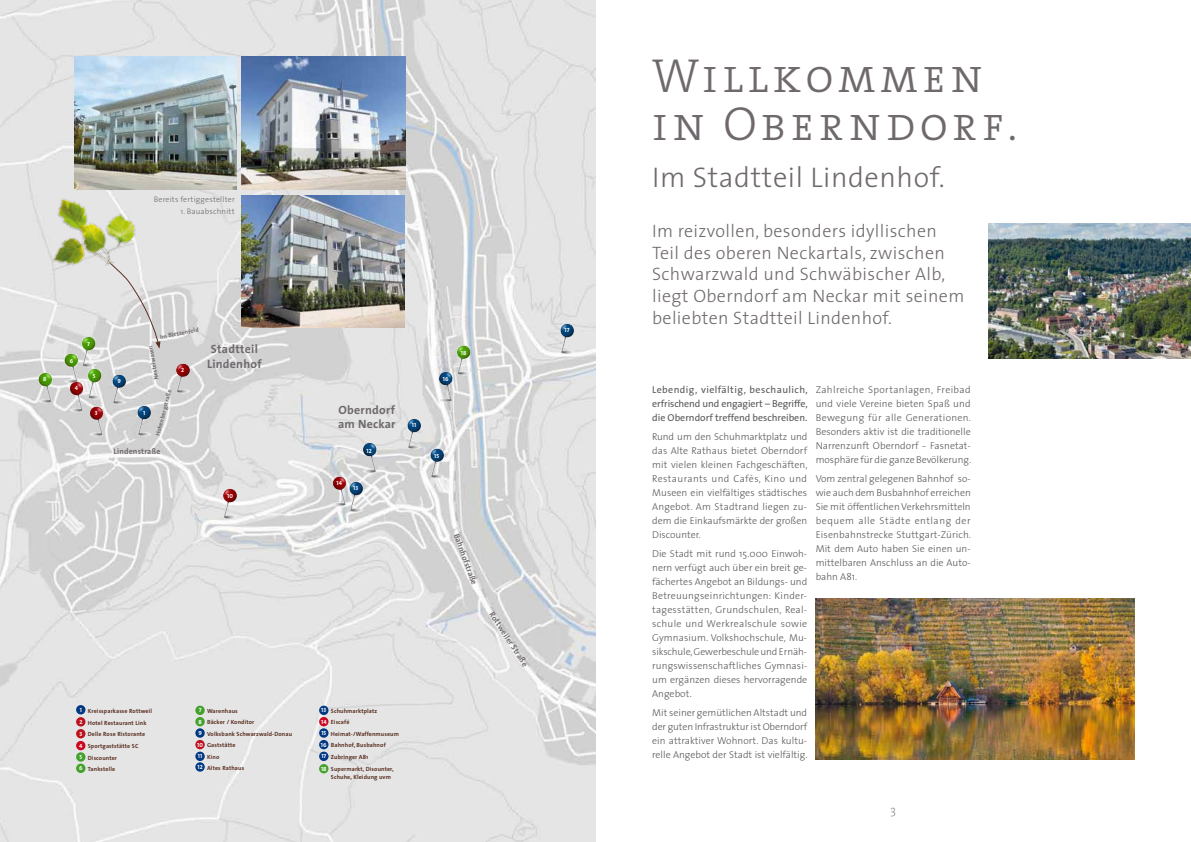
<style>
.page{position:relative;width:1191px;height:842px;background:#fff}
.page>*{position:absolute;margin:0;border:0;box-sizing:border-box;transform-origin:0 0}
.t1{font:48px/48px "The Serif Light Caps";letter-spacing:.08em;color:#6f696e}
.t2{font:300 28.6px "The Sans";letter-spacing:.02em;color:#6f696e}
.t3{font:300 18px/21.6px "The Sans";letter-spacing:.02em;color:#6f696e}
.t4{font:700 12px/14.4px "The Sans";letter-spacing:.02em;color:#6f696e}
.t5{font:300 12px "The Serif";color:#87888a}
.t6{font:300 10px/14px "The Sans";color:#58585a;text-align:justify}
.t7{font:10px/14px "The Sans";color:#58585a;text-align:justify}
.t8{font:700 8px "The Sans";letter-spacing:.02em;color:#6f696e}
.t9{font:300 8px "The Sans";letter-spacing:.02em;color:#6f696e}
.t10{font:700 6px/11.5px "The Sans";letter-spacing:.02em;color:#5b3122}
.t11{font:700 6px "The Sans";color:#6f696e}
.t12{font:6px "The Sans Bold Caps";letter-spacing:.02em;color:#fff}
.s1{font-family:"The Sans Bold Caps";font-weight:400;color:#fff}
</style>
<div class="page">
<img style="left:0;top:0;width:595px;height:842px">
<svg style="left:108px;top:261px;width:52px;height:88px;background:#d9d8d8"></svg>
<img style="left:988px;top:224px;width:203px;height:135px">
<img style="left:169px;top:357px;width:24px;height:40px">
<img style="left:216px;top:482px;width:24px;height:40px">
<img style="left:86px;top:402px;width:25px;height:38px">
<img style="left:130px;top:400px;width:26px;height:39px">
<img style="left:30px;top:367px;width:29px;height:39px">
<img style="left:86px;top:362px;width:23px;height:40px">
<img style="left:57px;top:347px;width:29px;height:40px">
<img style="left:422px;top:442px;width:26px;height:40px">
<img style="left:400px;top:412px;width:26px;height:40px">
<img style="left:815px;top:598px;width:319px;height:161px">
<img style="left:66px;top:376px;width:25px;height:39px">
<img style="left:75px;top:331px;width:28px;height:39px">
<img style="left:105px;top:368px;width:26px;height:40px">
<img style="left:358px;top:437px;width:26px;height:39px">
<img style="left:342px;top:476px;width:26px;height:39px">
<img style="left:329px;top:470px;width:25px;height:40px">
<img style="left:449px;top:339px;width:29px;height:40px">
<img style="left:434px;top:366px;width:26px;height:39px">
<div style="left:76px;top:705px;width:9px;height:9px;background:#003882;border-radius:50%"></div>
<div style="left:76px;top:717px;width:9px;height:9px;background:#bd1220;border-radius:50%"></div>
<div style="left:76px;top:729px;width:9px;height:9px;background:#bd1220;border-radius:50%"></div>
<div style="left:76px;top:741px;width:9px;height:9px;background:#cd071e;border-radius:50%"></div>
<div style="left:76px;top:752px;width:9px;height:10px;background:#44a12b;border-radius:50%"></div>
<div style="left:76px;top:764px;width:9px;height:9px;background:#44a12b;border-radius:50%"></div>
<div style="left:195px;top:706px;width:10px;height:9px;background:#44a12b;border-radius:50%"></div>
<div style="left:195px;top:717px;width:10px;height:9px;background:#44a12b;border-radius:50%"></div>
<svg style="left:195px;top:728px;width:10px;height:10px"></svg>
<div style="left:195px;top:740px;width:10px;height:9px;background:#bd1220;border-radius:50%"></div>
<div style="left:195px;top:752px;width:10px;height:9px;background:#003882;border-radius:50%"></div>
<svg style="left:195px;top:762px;width:10px;height:10px"></svg>
<div style="left:319px;top:706px;width:9px;height:9px;background:#003882;border-radius:50%"></div>
<div style="left:319px;top:717px;width:9px;height:9px;background:#cd071e;border-radius:50%"></div>
<div style="left:319px;top:728px;width:9px;height:10px;background:#003882;border-radius:50%"></div>
<div style="left:319px;top:740px;width:9px;height:9px;background:#003882;border-radius:50%"></div>
<div style="left:319px;top:752px;width:9px;height:9px;background:#003882;border-radius:50%"></div>
<div style="left:319px;top:764px;width:9px;height:9px;background:#44a12b;border-radius:50%"></div>
<img style="left:553px;top:317px;width:26px;height:40px">
<img style="left:22px;top:172px;width:122px;height:121px">
<img style="left:75px;top:57px;width:161px;height:132px">
<img style="left:242px;top:57px;width:163px;height:132px">
<img style="left:242px;top:195px;width:163px;height:132px">
<p class="t9" style="left:154px;top:192px;width:82px">Bereits fertiggestellter</p>
<p class="t9" style="left:181px;top:204px;width:56px">1. Bauabschnitt</p>
<p class="t12" style="left:43px;top:374px;width:5px">8</p>
<p class="t12" style="left:70px;top:355px;width:5px">6</p>
<p class="t12" style="left:75px;top:383px;width:5px">4</p>
<p class="t12" style="left:87px;top:339px;width:4px">7</p>
<p class="t12" style="left:93px;top:371px;width:4px">5</p>
<p class="t12" style="left:95px;top:408px;width:4px">3</p>
<p class="t12" style="left:117px;top:376px;width:5px">9</p>
<p class="t11" style="left:159px;top:332px;width:41px;rotate:-11deg">Im Bletzenfeld</p>
<p class="t11" style="left:151px;top:381px;width:36px;rotate:-100deg">Nestelwasen</p>
<p class="t11" style="left:153px;top:435px;width:49px;rotate:-75deg">Hohenbergstraße</p>
<p class="t12" style="left:143px;top:408px;width:4px">1</p>
<p class="t12" style="left:181px;top:365px;width:4px">2</p>
<p class="t8" style="left:113px;top:445px;width:49px">Lindenstraße</p>
<p class="t4" style="left:207px;top:342px;width:56px;text-align:center">Stadtteil<br>Lindenhof</p>
<p class="t12" style="left:227px;top:491px;width:7px">10</p>
<p class="t10" style="left:79px;top:704px;width:75px"><span class="s1">1</span> Kreissparkasse Rottweil<br><span class="s1">2</span> Hotel Restaurant Link<br><span class="s1">3</span> Delle Rose Ristorante<br><span class="s1">4</span> Sportgaststätte SC<br><span class="s1">5</span> Discounter<br><span class="s1">6</span> Tankstelle</p>
<p class="t10" style="left:197px;top:705px;width:96px"><span class="s1">7</span> Warenhaus<br><span class="s1">8</span> Bäcker / Konditor<br><span class="s1">9</span> Volksbank Schwarzwald-Donau<br><span class="s1">10</span> Gaststätte<br><span class="s1">11</span> Kino</p>
<p class="t10" style="left:197px;top:762px;width:48px"><span class="s1">12</span> Altes Rathaus</p>
<p class="t4" style="left:338px;top:402px;width:59px">Oberndorf am Neckar</p>
<p class="t12" style="left:337px;top:478px;width:7px">14</p>
<p class="t12" style="left:366px;top:446px;width:7px">12</p>
<p class="t12" style="left:353px;top:483px;width:7px">13</p>
<p class="t12" style="left:412px;top:420px;width:6px">11</p>
<p class="t10" style="left:321px;top:705px;width:79px"><span class="s1">13</span> Schuhmarktplatz<br><span class="s1">14</span> Eiscafé<br><span class="s1">15</span> Heimat-/Waffenmuseum<br><span class="s1">16</span> Bahnhof, Busbahnof<br><span class="s1">17</span> Zubringer A81</p>
<p class="t10" style="left:331px;top:766px;width:64px;line-height:7.2px">Supermarkt, Disounter,<br>Schuhe, Kleidung uvm</p>
<p class="t12" style="left:321px;top:764px;width:7px">18</p>
<p class="t12" style="left:443px;top:374px;width:7px">16</p>
<p class="t12" style="left:461px;top:348px;width:7px">18</p>
<p class="t12" style="left:434px;top:451px;width:7px">15</p>
<p class="t8" style="left:463px;top:531px;width:55px;rotate:70deg">Bahnhofstraße</p>
<p class="t8" style="left:497px;top:609px;width:65px;rotate:57deg">Rottweiler Straße</p>
<p class="t12" style="left:564px;top:325px;width:7px">17</p>
<h1 class="t1" style="left:652px;top:50px;width:367px">Willkommen in Oberndorf.</h1>
<h2 class="t2" style="left:652px;top:153px;width:294px">Im Stadtteil Lindenhof.</h2>
<h3 class="t3" style="left:652px;top:220px;width:314px">Im reizvollen, besonders idyllischen Teil des oberen Neckartals, zwischen Schwarzwald und Schwäbischer Alb, liegt Oberndorf am Neckar mit seinem beliebten Stadtteil Lindenhof.</h3>
<p class="t7" style="left:652px;top:382px;width:157px">Lebendig, vielfältig, beschaulich, erfrischend und engagiert – Begriffe, die Oberndorf treffend beschreiben.</p>
<p class="t6" style="left:652px;top:429px;width:157px">Rund um den Schuhmarktplatz und das Alte Rathaus bietet Oberndorf mit vielen kleinen Fachgeschäften, Restaurants und Cafés, Kino und Museen ein vielfältiges städtisches Angebot. Am Stadtrand liegen zu&shy;dem die Einkaufsmärkte der großen Discounter.</p>
<p class="t6" style="left:652px;top:546px;width:157px">Die Stadt mit rund 15.000 Einwoh&shy;nern verfügt auch über ein breit ge&shy;fächertes Angebot an Bildungs- und Betreuungseinrichtungen: Kinder&shy;tagesstätten, Grundschulen, Real&shy;schule und Werkrealschule sowie Gymnasium. Volkshochschule, Mu&shy;sikschule, Gewerbeschule und Ernäh&shy;rungswissenschaftliches Gymnasi&shy;um ergänzen dieses hervorragende Angebot.</p>
<p class="t6" style="left:652px;top:705px;width:157px">Mit seiner gemütlichen Altstadt und der guten Infrastruktur ist Oberndorf ein attraktiver Wohnort. Das kultu&shy;relle Angebot der Stadt ist vielfältig.</p>
<p class="t6" style="left:815px;top:382px;width:157px">Zahlreiche Sportanlagen, Freibad und viele Vereine bieten Spaß und Bewegung für alle Generationen.<br>Besonders aktiv ist die traditionelle Narrenzunft Oberndorf - Fasnetat&shy;mosphäre für die ganze Bevölkerung.</p>
<p class="t6" style="left:815px;top:471px;width:157px">Vom zentral gelegenen Bahnhof so&shy;wie auch dem Busbahnhof erreichen Sie mit öffentlichen Verkehrsmitteln bequem alle Städte entlang der Eisenbahnstrecke Stuttgart-Zürich.<br>Mit dem Auto haben Sie einen un&shy;mittelbaren Anschluss an die Auto&shy;bahn A81.</p>
<p class="t5" style="left:890px;top:800px;width:7px">3</p>
</div>
